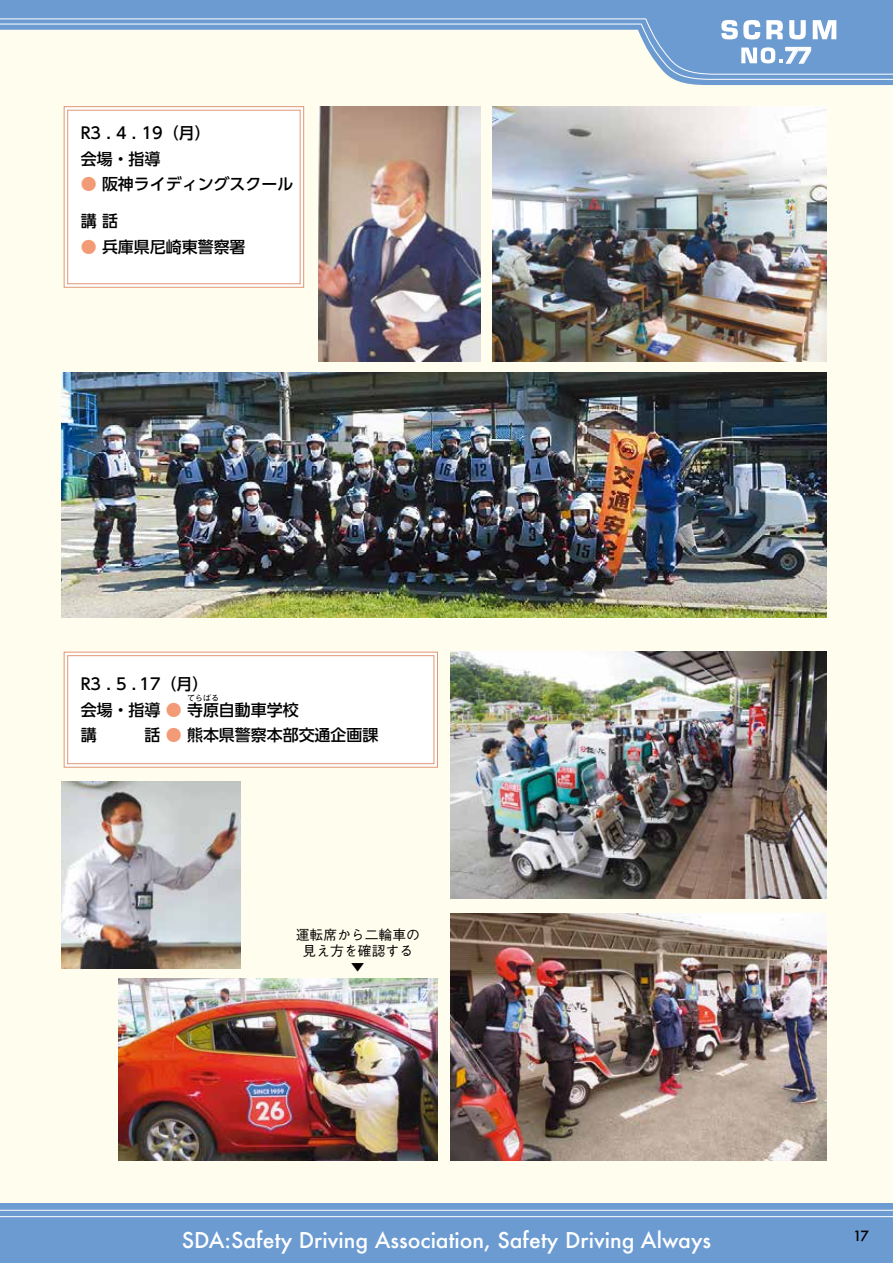
<style>
.page{position:relative;width:893px;height:1263px;background:#fffeee}
.page>*{position:absolute;margin:0;border:0;box-sizing:border-box;transform-origin:0 0}
.t1{font:500 21.3px "Futura";color:#fff}
.t2{font:800 19.65px "UD Shin Go Pro";color:#fff}
.t3{font:500 15.9px/25.5px "UD Shin Go Pro";color:#000}
.t4{font:500 13.8px/15.9px "Gothic BBB Pro";color:#000;text-align:center}
.t5{font:500 13.8px "Futura";color:#000}
.t6{font:500 7.95px "UD Shin Go Pro";color:#000}
.s1{color:#f29b76}
</style>
<div class="page">
<div style="left:0;top:1203px;width:893px;height:60px;background:#6c9bd2"></div>
<svg style="left:0;top:0;width:893px;height:85px;fill:#6c9bd2"></svg>
<svg style="left:0;top:18px;width:893px;height:62px"></svg>
<svg style="left:721px;top:20px;width:39px;height:19px"></svg>
<svg style="left:766px;top:20px;width:17px;height:19px"></svg>
<svg style="left:789px;top:20px;width:17px;height:19px"></svg>
<svg style="left:813px;top:20px;width:23px;height:19px"></svg>
<svg style="left:741px;top:47px;width:70px;height:17px"></svg>
<hr style="left:0;top:1210px;width:893px;height:1px;background:#fff">
<hr style="left:0;top:1216px;width:893px;height:1px;background:#fff">
<img style="left:492px;top:106px;width:335px;height:255px">
<img style="left:451px;top:652px;width:376px;height:247px">
<img style="left:319px;top:106px;width:161px;height:255px">
<img style="left:451px;top:914px;width:376px;height:247px">
<img style="left:62px;top:372px;width:765px;height:246px">
<img style="left:118px;top:978px;width:320px;height:183px">
<img style="left:62px;top:781px;width:178px;height:187px">
<div style="left:63px;top:106px;width:241px;height:182px;background:#fff"></div>
<div style="left:67px;top:110px;width:233px;height:174px;border:1px solid #e29676"></div>
<div style="left:63px;top:651px;width:375px;height:117px;background:#fff"></div>
<div style="left:67px;top:655px;width:367px;height:109px;border:1px solid #e29676"></div>
<p class="t3" style="left:81px;top:120px;width:131px">R3 . 4 . 19（月）会場・指導</p>
<p class="t3" style="left:81px;top:171px;width:214px"><span class="s1">●</span> 阪神ライディングスクール</p>
<p class="t3" style="left:81px;top:208px;width:39px">講 話</p>
<p class="t3" style="left:81px;top:234px;width:166px"><span class="s1">●</span> 兵庫県尼崎東警察署</p>
<p class="t3" style="left:81px;top:671px;width:219px">R3 . 5 . 17（月）<br>会場・指導 <span class="s1">●</span> 寺原自動車学校</p>
<p class="t6" style="left:187px;top:691px;width:33px">てらばる</p>
<p class="t3" style="left:81px;top:722px;width:299px">講　　　話 <span class="s1">●</span> 熊本県警察本部交通企画課</p>
<p class="t4" style="left:296px;top:925px;width:126px">運転席から二輪車の見え方を確認する▼</p>
<p class="t2" style="left:785px;top:40px;width:27px">77</p>
<h1 class="t1" style="left:182px;top:1225px;width:531px">SDA:Safety Driving Association, Safety Driving Always</h1>
<p class="t5" style="left:853px;top:1226px;width:17px">17</p>
</div>
